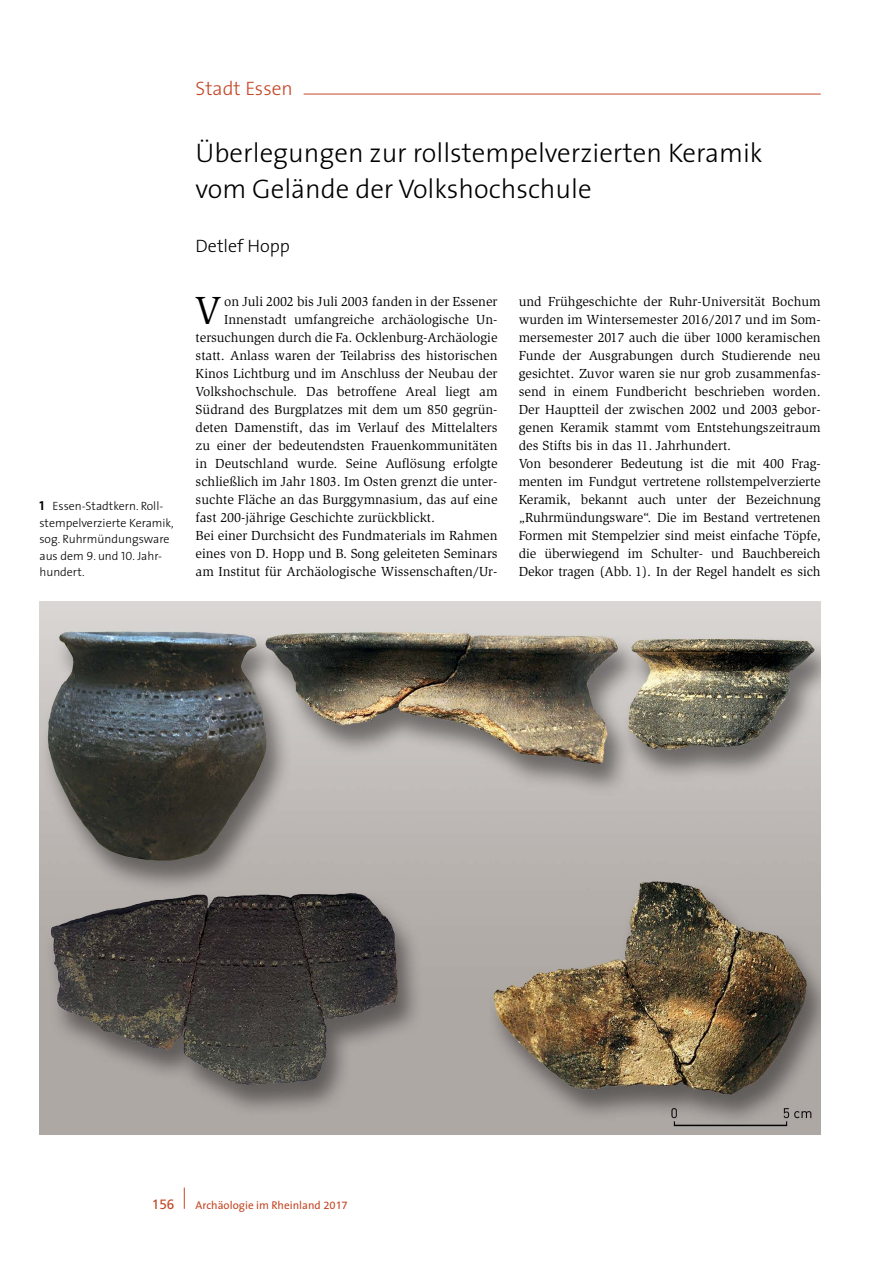
<style>
.page{position:relative;width:893px;height:1263px;background:#fff}
.page>*{position:absolute;margin:0;border:0;box-sizing:border-box;transform-origin:0 0}
.FLIESS_INITIALIEN{font:40.35px "Slimbach";color:#000}
.TITEL_Ü1{font:300 27px/36px "The Sans";color:#000}
.REGION_STADT_NEU{font:300 19.5px "The Sans";color:#c44726}
.VERFASSER_NEU{font:300 18px "The Sans";color:#000}
.FLIESS_SLIMBACH_9_PT{font:13.5px/18px "Slimbach";color:#000;text-align:justify}
.FLIESS_INITIALIEN-2{font:13.5px "Slimbach";color:#000}
.t1{font:13.5px "Frutiger CE";color:#c44726}
.BILDUNTERSCHRIFT{font:300 12px/16.5px "The Sans";color:#000}
.t2{font:11.25px "The Sans";color:#c44726}
.s1{font-family:"The Sans Bold Caps";font-weight:400;font-size:13.05px}
.s2{font-family:"The Sans Light Caps";font-weight:400}
.s3{font-family:"The Sans B W5 Plain"}
.s4{font-family:"Frutiger CE";font-size:10.65px}
</style>
<div class="page">
<svg style="left:184px;top:1187px;width:1px;height:22px"></svg>
<img style="left:40px;top:601px;width:781px;height:533px">
<hr style="left:304px;top:94px;width:517px;height:1px;background:#c44726">
<p class="REGION_STADT_NEU" style="left:196px;top:72px;width:99px">Stadt Essen</p>
<p class="TITEL_Ü1" style="left:196px;top:134px;width:569px">Überlegungen zur rollstempelverzierten Keramik vom Gelände der Volkshochschule</p>
<p class="BILDUNTERSCHRIFT" style="left:39px;top:497px;width:136px"><span class="s1">1</span> Essen-Stadtkern. Roll&shy;stempelverzierte Keramik, sog. Ruhrmündungsware aus dem <span class="s2">9</span>. und <span class="s2">10</span>. Jahr&shy;hundert.</p>
<p class="VERFASSER_NEU" style="left:196px;top:231px;width:96px">Detlef Hopp</p>
<p class="FLIESS_INITIALIEN" style="left:194px;top:287px;width:28px">V</p>
<p class="FLIESS_INITIALIEN-2" style="left:224px;top:294px;width:275px">on Juli 2002 bis Juli 2003 fanden in der Essener</p>
<p class="FLIESS_INITIALIEN-2" style="left:224px;top:312px;width:275px">Innenstadt umfangreiche archäologische Un-</p>
<p class="FLIESS_INITIALIEN-2" style="left:196px;top:330px;width:303px">tersuchungen durch die Fa. Ocklenburg-Archäologie</p>
<p class="FLIESS_INITIALIEN-2" style="left:196px;top:348px;width:303px">statt. Anlass waren der Teilabriss des historischen</p>
<p class="FLIESS_INITIALIEN-2" style="left:196px;top:366px;width:303px">Kinos Lichtburg und im Anschluss der Neubau der</p>
<p class="FLIESS_INITIALIEN-2" style="left:196px;top:384px;width:303px">Volkshochschule. Das betroffene Areal liegt am</p>
<p class="FLIESS_INITIALIEN-2" style="left:196px;top:402px;width:303px">Südrand des Burgplatzes mit dem um 850 gegrün-</p>
<p class="FLIESS_INITIALIEN-2" style="left:196px;top:420px;width:303px">deten Damenstift, das im Verlauf des Mittelalters</p>
<p class="FLIESS_INITIALIEN-2" style="left:196px;top:438px;width:303px">zu einer der bedeutendsten Frauenkommunitäten</p>
<p class="FLIESS_INITIALIEN-2" style="left:196px;top:456px;width:303px">in Deutschland wurde. Seine Auflösung erfolgte</p>
<p class="FLIESS_INITIALIEN-2" style="left:196px;top:474px;width:303px">schließlich im Jahr 1803. Im Osten grenzt die unter-</p>
<p class="FLIESS_INITIALIEN-2" style="left:196px;top:492px;width:303px">suchte Fläche an das Burggymnasium, das auf eine</p>
<p class="FLIESS_INITIALIEN-2" style="left:196px;top:510px;width:241px">fast 200-jährige Geschichte zurückblickt.</p>
<p class="FLIESS_SLIMBACH_9_PT" style="left:196px;top:527px;width:303px">Bei einer Durchsicht des Fundmaterials im Rahmen eines von D. Hopp und B. Song geleiteten Seminars am Institut für Archäologische Wissenschaften/Ur-</p>
<p class="FLIESS_SLIMBACH_9_PT" style="left:519px;top:293px;width:303px">und Frühgeschichte der Ruhr-Universität Bochum wurden im Wintersemester 2016/2017 und im Som&shy;mersemester 2017 auch die über 1000 keramischen Funde der Ausgrabungen durch Studierende neu gesichtet. Zuvor waren sie nur grob zusammenfas&shy;send in einem Fundbericht beschrieben worden.<br>Der Hauptteil der zwischen 2002 und 2003 gebor&shy;genen Keramik stammt vom Entstehungszeitraum des Stifts bis in das 11. Jahrhundert.</p>
<p class="FLIESS_SLIMBACH_9_PT" style="left:519px;top:455px;width:303px">Von besonderer Bedeutung ist die mit 400 Frag&shy;menten im Fundgut vertretene rollstempelverzierte Keramik, bekannt auch unter der Bezeichnung „Ruhrmündungsware“. Die im Bestand vertretenen Formen mit Stempelzier sind meist einfache Töpfe, die überwiegend im Schulter- und Bauchbereich Dekor tragen (Abb. 1). In der Regel handelt es sich</p>
<p class="t1" style="left:152px;top:1196px;width:24px">156</p>
<p class="t2" style="left:196px;top:1196px;width:153px">Archäologie im Rheinland <span class="s3">20</span><span class="s4">1</span><span class="s3">7</span></p>
</div>
